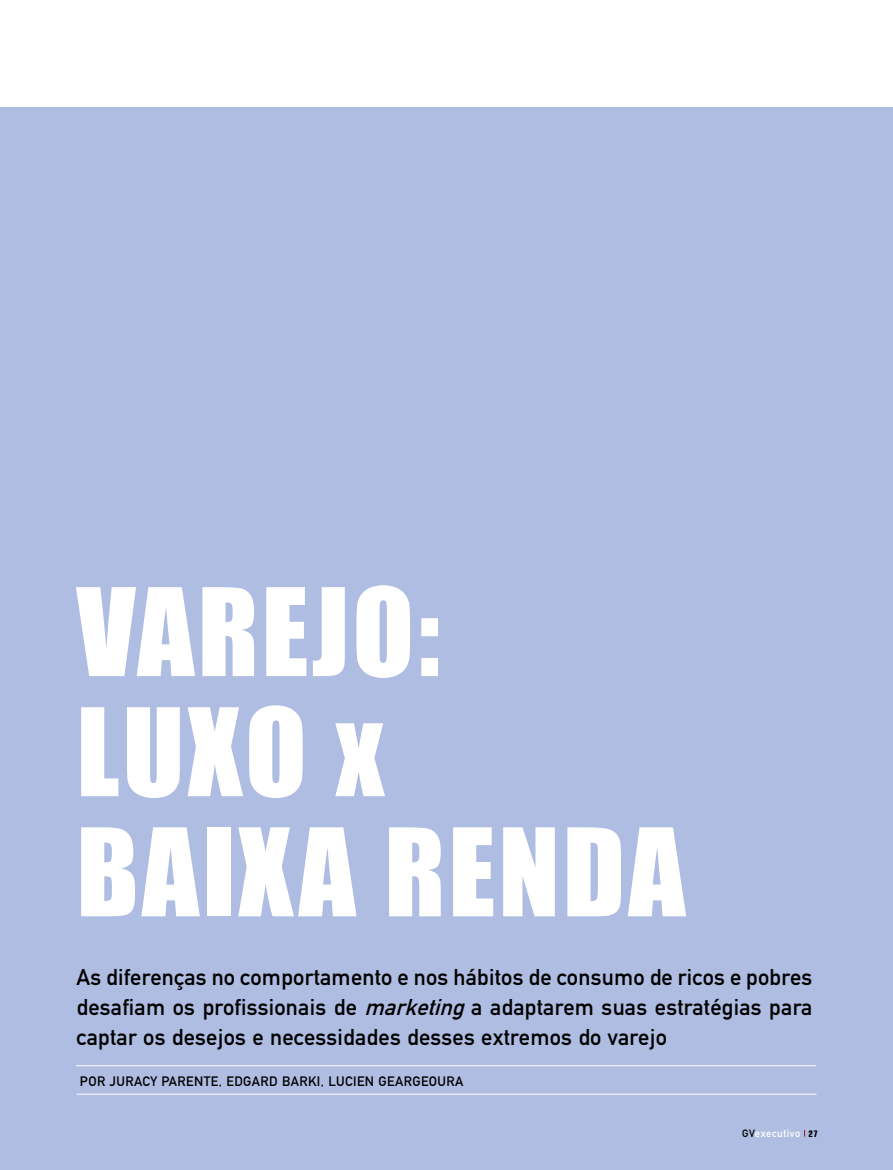
<style>
.page{position:relative;width:893px;height:1170px;background:#fff}
.page>*{position:absolute;margin:0;border:0;box-sizing:border-box;transform-origin:0 0}
.t1{font:112.5px/120px "Impact";letter-spacing:.03em;color:#fff}
.t2{font:22.5px/30px "DIN Mittelschrift";letter-spacing:.01em;color:#000;text-align:justify}
.t3{font:13.5px "DIN Mittelschrift";letter-spacing:.03em;color:#000}
.t4{font:10.5px "DIN Mittelschrift";color:#fff}
.s1{font-style:italic}
.s2{color:#000}
.s3{font-family:"Eurostile";font-weight:700;font-stretch:condensed;font-size:9px;color:#000}
</style>
<div class="page">
<div style="left:0;top:108px;width:893px;height:1061px;background:#aebde1"></div>
<hr style="left:76px;top:1065px;width:740px;height:1px;background:#fff">
<hr style="left:77px;top:1093px;width:739px;height:1px;background:#fff">
<h1 class="t1" style="left:77px;top:571px;width:610px">VAREJO:<br>LUXO X<br>BAIXA RENDA</h1>
<p class="t2" style="left:77px;top:962px;width:737px">As diferenças no comportamento e nos hábitos de consumo de ricos e pobres desafiam os profissionais de <span class="s1">marketing</span>a adaptarem suas estratégias para captar os desejos e necessidades desses extremos do varejo</p>
<p class="t3" style="left:80px;top:1073px;width:385px">por Juracy Parente, Edgard Barki, Lucien Geargeoura</p>
<p class="t4" style="left:742px;top:1126px;width:77px"><span class="s2">gv</span>executivo <span class="s3">27</span></p>
</div>
